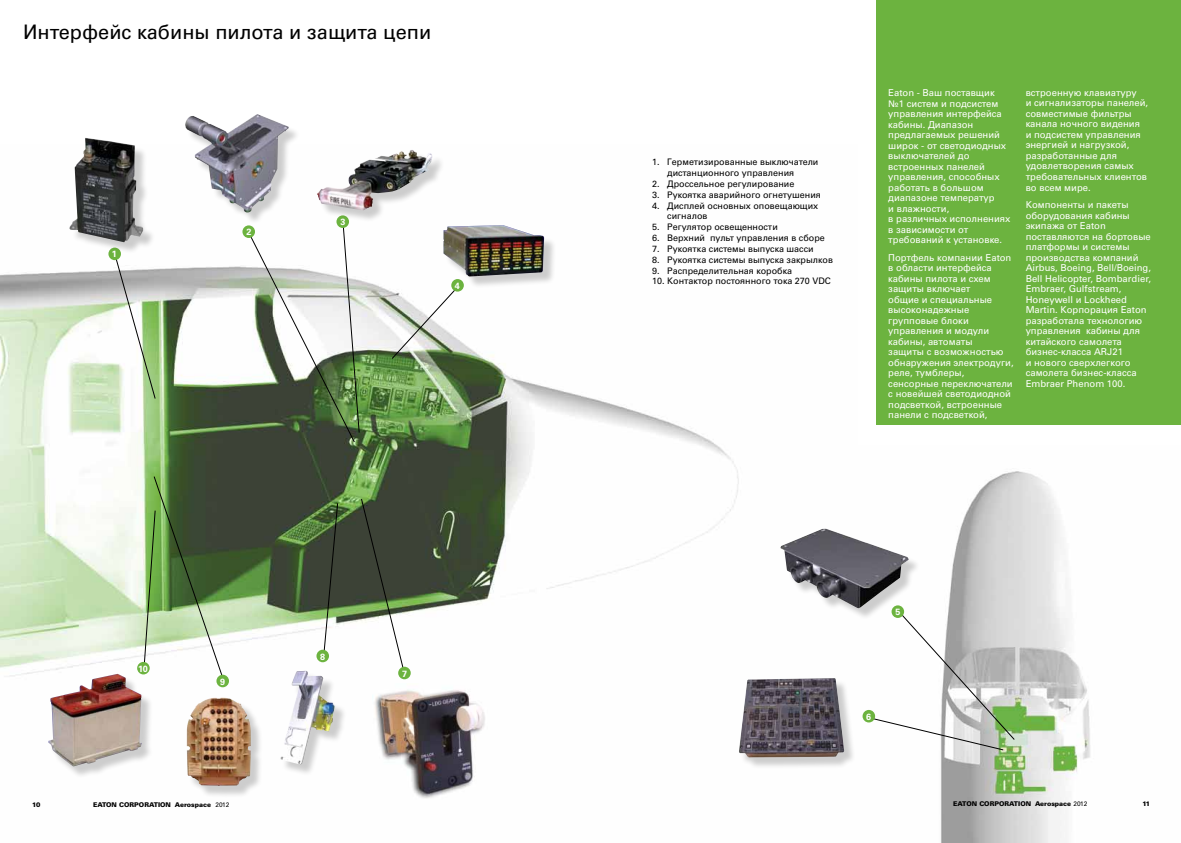
<style>
.page{position:relative;width:1181px;height:843px;background:#fff}
.page>*{position:absolute;margin:0;border:0;box-sizing:border-box;transform-origin:0 0}
.t1{font:20px "Univers Cyr";color:#000}
.t2{font:500 20px "Eaton";letter-spacing:-.02em;color:#000}
.t3{font:9.5px/10.5px "Univers Cyr";color:#fff}
.t4{font:9px/10.8px "Univers Cyr";color:#000}
.t5{font:700 9px "Univers";color:#fff}
.t6{font:900 6.5px "Univers";color:#000}
.s1{font-weight:400}
</style>
<div class="page">
<img style="left:0;top:266px;width:739px;height:486px">
<svg style="left:99px;top:256px;width:57px;height:143px"></svg>
<div style="left:187px;top:116px;width:114px;height:109px;background:#000;opacity:.2"></div>
<img style="left:185px;top:114px;width:104px;height:98px">
<svg style="left:244px;top:224px;width:116px;height:245px"></svg>
<svg style="left:391px;top:266px;width:126px;height:215px"></svg>
<svg style="left:119px;top:476px;width:105px;height:259px"></svg>
<svg style="left:361px;top:498px;width:44px;height:175px"></svg>
<svg style="left:323px;top:502px;width:15px;height:154px"></svg>
<div style="left:216px;top:674px;width:13px;height:13px;background:#6cb33f;border-radius:50%"></div>
<div style="left:108px;top:247px;width:13px;height:13px;background:#6cb33f;border-radius:50%"></div>
<div style="left:336px;top:215px;width:13px;height:13px;background:#6cb33f;border-radius:50%"></div>
<div style="left:242px;top:225px;width:13px;height:13px;background:#6cb33f;border-radius:50%"></div>
<div style="left:398px;top:666px;width:13px;height:13px;background:#6cb33f;border-radius:50%"></div>
<div style="left:316px;top:649px;width:13px;height:13px;background:#6cb33f;border-radius:50%"></div>
<div style="left:451px;top:279px;width:13px;height:12px;background:#6cb33f;border-radius:50%"></div>
<div style="left:137px;top:661px;width:13px;height:13px;background:#6cb33f;border-radius:50%"></div>
<div style="left:50px;top:675px;width:104px;height:103px;background:#000;opacity:.2"></div>
<img style="left:48px;top:673px;width:94px;height:93px">
<div style="left:319px;top:152px;width:126px;height:70px;background:#000;opacity:.2"></div>
<img style="left:317px;top:150px;width:115px;height:61px">
<div style="left:282px;top:672px;width:65px;height:104px;background:#000;opacity:.2"></div>
<img style="left:279px;top:670px;width:56px;height:94px">
<div style="left:445px;top:227px;width:111px;height:62px;background:#000;opacity:.2"></div>
<img style="left:443px;top:225px;width:101px;height:51px">
<div style="left:71px;top:140px;width:84px;height:114px;background:#000;opacity:.2"></div>
<img style="left:69px;top:138px;width:74px;height:104px">
<div style="left:188px;top:699px;width:75px;height:99px;background:#000;opacity:.2"></div>
<img style="left:187px;top:697px;width:64px;height:89px">
<img style="left:372px;top:683px;width:117px;height:116px">
<img style="left:865px;top:471px;width:225px;height:371px">
<div style="left:876px;top:0;width:305px;height:425px;background:#6cb33f"></div>
<div style="left:782px;top:530px;width:139px;height:90px;background:#000;opacity:.2"></div>
<img style="left:780px;top:528px;width:128px;height:80px">
<svg style="left:869px;top:611px;width:146px;height:139px"></svg>
<div style="left:891px;top:605px;width:13px;height:13px;background:#6cb33f;border-radius:50%"></div>
<div style="left:862px;top:709px;width:13px;height:13px;background:#6cb33f;border-radius:50%"></div>
<div style="left:741px;top:679px;width:115px;height:90px;background:#000;opacity:.2"></div>
<img style="left:738px;top:678px;width:106px;height:79px">
<h1 class="t2" style="left:28px;top:18px;width:120px">Motion Control</h1>
<h1 class="t1" style="left:23px;top:20px;width:410px">Интерфейс кабины пилота и защита цепи</h1>
<p class="t5" style="left:112px;top:249px;width:7px">1</p>
<p class="t5" style="left:246px;top:227px;width:7px">2</p>
<p class="t5" style="left:340px;top:217px;width:7px">3</p>
<p class="t5" style="left:455px;top:280px;width:7px">4</p>
<p class="t5" style="left:138px;top:663px;width:11px">10</p>
<p class="t5" style="left:220px;top:676px;width:7px">9</p>
<p class="t6" style="left:32px;top:800px;width:10px">10</p>
<p class="t6" style="left:93px;top:800px;width:138px">EATON CORPORATION AEROSPACE <span class="s1">2012</span></p>
<p class="t5" style="left:320px;top:651px;width:7px">8</p>
<p class="t5" style="left:402px;top:668px;width:7px">7</p>
<p class="t4" style="left:667px;top:157px;width:153px;text-indent:-15px">1. Герметизированные выключатели дистанционного управления</p>
<p class="t4" style="left:652px;top:178px;width:144px">2. Дроссельное регулирование</p>
<p class="t4" style="left:652px;top:189px;width:170px">3. Рукоятка аварийного огнетушения</p>
<p class="t4" style="left:667px;top:200px;width:153px;text-indent:-15px">4. Дисплей основных оповещающих сигналов</p>
<p class="t4" style="left:652px;top:221px;width:127px">5. Регулятор освещенности</p>
<p class="t4" style="left:652px;top:232px;width:174px">6. Верхний пульт управления в сборе</p>
<p class="t4" style="left:652px;top:243px;width:163px">7. Рукоятка системы выпуска шасси</p>
<p class="t4" style="left:652px;top:254px;width:182px">8. Рукоятка системы выпуска закрылков</p>
<p class="t4" style="left:652px;top:265px;width:141px">9. Распределительная коробка</p>
<p class="t4" style="left:652px;top:275px;width:180px">10. Контактор постоянного тока 270 VDC</p>
<p class="t3" style="left:888px;top:87px;width:124px">Eaton - Ваш поставщик №1 систем и подсистем управления интерфейса кабины. Диапазон предлагаемых решений широк - от светодиодных выключателей до встроенных панелей управления, способных работать в большом диапазоне температур<br>и влажности,<br>в различных исполнениях в зависимости от требований к установке.</p>
<p class="t3" style="left:888px;top:252px;width:127px">Портфель компании Eaton в области интерфейса кабины пилота и схем защиты включает<br>общие и специальные высоконадежные групповые блоки управления и модули кабины, автоматы<br>защиты с возможностью обнаружения электродуги, реле, тумблеры, сенсорные переключатели с новейшей светодиодной подсветкой, встроенные панели с подсветкой,</p>
<p class="t5" style="left:887px;top:142px;width:7px">4</p>
<p class="t3" style="left:1025px;top:87px;width:124px">встроенную клавиатуру<br>и сигнализаторы панелей, совместимые фильтры канала ночного видения<br>и подсистем управления энергией и нагрузкой, разработанные для удовлетворения самых требовательных клиентов во всем мире.</p>
<p class="t3" style="left:1025px;top:199px;width:127px">Компоненты и пакеты оборудования кабины экипажа от Eaton поставляются на бортовые платформы и системы производства компаний<br>Airbus, Boeing, Bell/Boeing,<br>Bell Helicopter, Bombardier,<br>Embraer, Gulfstream,<br>Honeywell и Lockheed<br>Martin. Корпорация Eaton разработала технологию управления кабины для китайского самолета бизнес-класса ARJ21<br>и нового сверхлегкого самолета бизнес-класса<br>Embraer Phenom 100.</p>
<p class="t5" style="left:1066px;top:286px;width:7px">5</p>
<p class="t5" style="left:895px;top:606px;width:7px">5</p>
<p class="t5" style="left:866px;top:711px;width:7px">6</p>
<p class="t6" style="left:953px;top:799px;width:136px">EATON CORPORATION AEROSPACE <span class="s1">2012</span></p>
<p class="t6" style="left:1142px;top:799px;width:9px">11</p>
</div>
